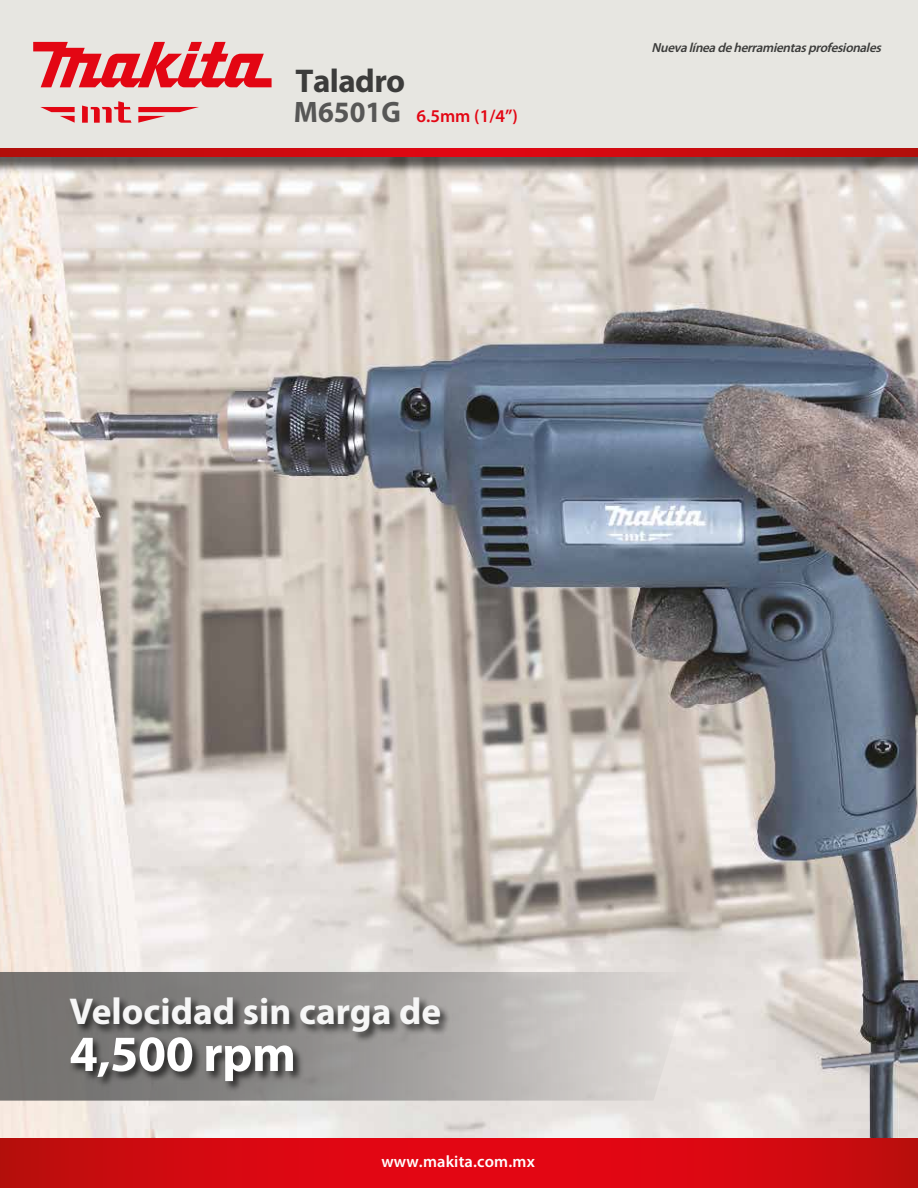
<style>
.page{position:relative;width:918px;height:1188px;background:#fff}
.page>*{position:absolute;margin:0;border:0;box-sizing:border-box;transform-origin:0 0}
.t1{font:700 51px "Myriad Pro";letter-spacing:-.01em;color:#fff}
.t2{font:700 37.5px "Myriad Pro";color:#f6f6f6}
.t3{font:700 33px "Myriad Pro";letter-spacing:-.015em;color:#3c3c3b}
.t4{font:700 29.7px "Myriad Pro";color:#575756;scale:.96 1}
.t5{font:600 18px "Myriad Pro";color:#e30613}
.t6{font:600 16.5px "Myriad Pro";letter-spacing:.01em;color:#fff}
.t7{font:italic 600 13.2px "Myriad Pro";color:#3c3c3b}
</style>
<div class="page">
<img style="left:0;top:176px;width:918px;height:962px">
<img style="left:0;top:157px;width:918px;height:19px">
<div style="left:0;top:0;width:918px;height:148px;background:#e7e6e1"></div>
<svg style="left:0;top:148px;width:918px;height:9px;background:#ca0b0f"></svg>
<svg style="left:0;top:1138px;width:918px;height:50px;background:#d50811"></svg>
<svg style="left:33px;top:42px;width:239px;height:45px"></svg>
<svg style="left:82px;top:101px;width:50px;height:22px"></svg>
<svg style="left:40px;top:107px;width:35px;height:16px"></svg>
<svg style="left:138px;top:107px;width:61px;height:16px"></svg>
<svg style="left:0;top:972px;width:692px;height:129px;background:#b1aeab"></svg>
<img style="left:65px;top:988px;width:397px;height:109px">
<h3 class="t3" style="left:295px;top:59px;width:111px">Taladro</h3>
<h3 class="t4" style="left:294px;top:93px;width:113px">M6501G</h3>
<h3 class="t5" style="left:416px;top:105px;width:103px">6.5mm (1/4”)</h3>
<p class="t7" style="left:652px;top:39px;width:235px">Nuevalíneadeherramientasprofesionales</p>
<h2 class="t2" style="left:70px;top:987px;width:373px">Velocidad sin carga de</h2>
<h1 class="t1" style="left:70px;top:1021px;width:228px">4,500 rpm</h1>
<p class="t6" style="left:381px;top:1151px;width:155px">www.makita.com.mx</p>
</div>
